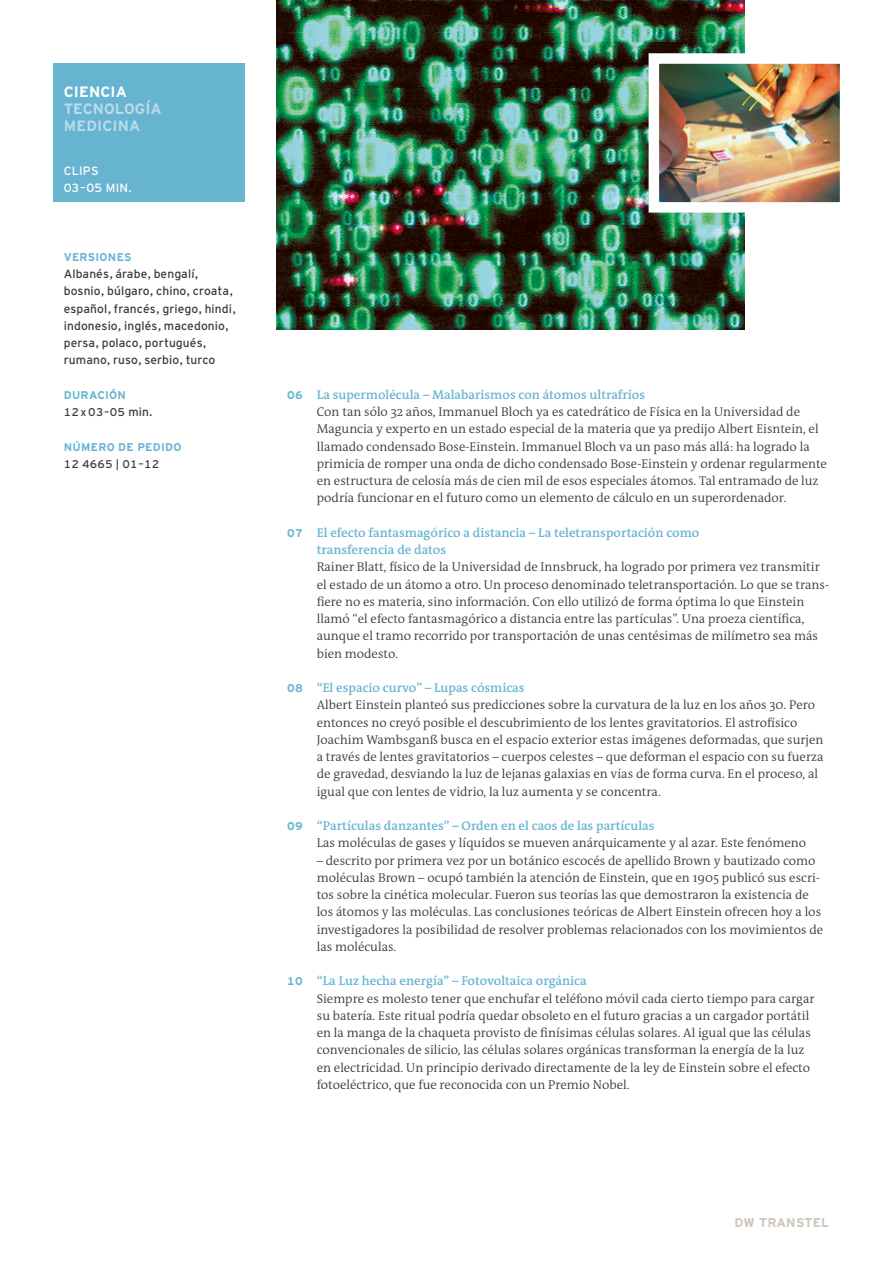
<style>
.page{position:relative;width:893px;height:1263px;background:#fff}
.page>*{position:absolute;margin:0;border:0;box-sizing:border-box;transform-origin:0 0}
.t1{font:700 15px "Interstate DW";letter-spacing:-.005em;color:#bcdae8}
.t2{font:700 15px "Interstate DW";letter-spacing:.01em;color:#b9daea}
.t3{font:700 15px "Interstate DW";letter-spacing:.005em;color:#fff}
.t4{font:300 12.75px/17.2px "DW The Antiqua B W4";color:#3c3c3b}
.t5{font:600 12.75px/17.2px "DW The Antiqua B W6";color:#67b4d1}
.t6{font:700 12.75px "Interstate DW Line";letter-spacing:.02em;color:#cdc5bb}
.t7{font:12px/17.2px "Interstate DW";letter-spacing:.01em;color:#3c3c3b}
.t8{font:12px/17.2px "Interstate DW";letter-spacing:.025em;color:#fff}
.t9{font:700 11.25px "Interstate DW";letter-spacing:.025em;color:#67b4d1}
.t10{font:11.25px "Interstate DW Line";letter-spacing:.01em;color:#3c3c3b}
.s1{font-size:12px}
.s2{font-family:"Interstate DW Line";font-weight:700;font-size:11.25px}
</style>
<div class="page">
<div style="left:53px;top:64px;width:191px;height:138px;background:#67b4d1"></div>
<img style="left:276px;top:0;width:468px;height:330px">
<img style="left:643px;top:48px;width:197px;height:170px">
<p class="t3" style="left:64px;top:83px;width:65px">CIENCIA</p>
<p class="t1" style="left:64px;top:100px;width:99px">TECNOLOGÍA</p>
<p class="t2" style="left:64px;top:118px;width:78px">MEDICINA</p>
<p class="t8" style="left:64px;top:162px;width:69px">CLIPS<br>03 – 05 MIN.</p>
<p class="t9" style="left:64px;top:251px;width:69px">VERSIONES</p>
<p class="t7" style="left:64px;top:265px;width:173px">Albanés, árabe, bengalí, bosnio, búlgaro, chino, croata, español, francés, griego, hindi, indonesio, inglés, macedonio, persa, polaco, portugués, rumano, ruso, serbio, turco</p>
<p class="t9" style="left:64px;top:389px;width:64px">DURACIÓN</p>
<p class="t10" style="left:64px;top:406px;width:90px">12 x 03–05 <span class="s1">min.</span></p>
<p class="t9" style="left:64px;top:440px;width:119px">NÚMERO DE PEDIDO</p>
<p class="t10" style="left:64px;top:457px;width:97px">12 4665 | 01–12</p>
<p class="t5" style="left:287px;top:386px;width:360px"><span class="s2">06</span> La supermolécula – Malabarismos con átomos ultrafríos</p>
<p class="t4" style="left:317px;top:403px;width:512px">Con tan sólo 32 años, Immanuel Bloch ya es catedrático de Física en la Universidad de Maguncia y experto en un estado especial de la materia que ya predijo Albert Eisntein, el llamado condensado Bose-Einstein. Immanuel Bloch va un paso más allá: ha logrado la primicia de romper una onda de dicho condensado Bose-Einstein y ordenar regularmente en estructura de celosía más de cien mil de esos especiales átomos. Tal entramado de luz podría funcionar en el futuro como un elemento de cálculo en un superordenador.</p>
<p class="t5" style="left:317px;top:524px;width:384px;text-indent:-30px"><span class="s2">07</span> El efecto fantasmagórico a distancia – La teletransportación como transferencia de datos</p>
<p class="t4" style="left:317px;top:558px;width:514px">Rainer Blatt, físico de la Universidad de Innsbruck, ha logrado por primera vez transmitir el estado de un átomo a otro. Un proceso denominado teletransportación. Lo que se trans&shy;fiere no es materia, sino información. Con ello utilizó de forma óptima lo que Einstein llamó “el efecto fantasmagórico a distancia entre las partículas”. Una proeza científica, aunque el tramo recorrido por transportación de unas centésimas de milímetro sea más bien modesto.</p>
<p class="t5" style="left:287px;top:679px;width:239px"><span class="s2">08</span> “El espacio curvo” – Lupas cósmicas</p>
<p class="t4" style="left:317px;top:696px;width:508px">Albert Einstein planteó sus predicciones sobre la curvatura de la luz en los años 30. Pero entonces no creyó posible el descubrimiento de los lentes gravitatorios. El astrofísico Joachim Wambsganß busca en el espacio exterior estas imágenes deformadas, que surjen a través de lentes gravitatorios – cuerpos celestes – que deforman el espacio con su fuerza de gravedad, desviando la luz de lejanas galaxias en vías de forma curva. En el proceso, al igual que con lentes de vidrio, la luz aumenta y se concentra.</p>
<p class="t5" style="left:287px;top:817px;width:369px"><span class="s2">09</span> “Partículas danzantes” – Orden en el caos de las partículas</p>
<p class="t4" style="left:317px;top:834px;width:491px">Las moléculas de gases y líquidos se mueven anárquicamente y al azar. Este fenómeno</p>
<p class="t4" style="left:317px;top:852px;width:508px">– descrito por primera vez por un botánico escocés de apellido Brown y bautizado como moléculas Brown – ocupó también la atención de Einstein, que en 1905 publicó sus escri&shy;tos sobre la cinética molecular. Fueron sus teorías las que demostraron la existencia de los átomos y las moléculas. Las conclusiones teóricas de Albert Einstein ofrecen hoy a los investigadores la posibilidad de resolver problemas relacionados con los movimientos de las moléculas.</p>
<p class="t5" style="left:287px;top:972px;width:301px"><span class="s2">10</span> “La Luz hecha energía” – Fotovoltaica orgánica</p>
<p class="t4" style="left:317px;top:990px;width:499px">Siempre es molesto tener que enchufar el teléfono móvil cada cierto tiempo para cargar su batería. Este ritual podría quedar obsoleto en el futuro gracias a un cargador portátil en la manga de la chaqueta provisto de finísimas células solares. Al igual que las células convencionales de silicio, las células solares orgánicas transforman la energía de la luz en electricidad. Un principio derivado directamente de la ley de Einstein sobre el efecto fotoeléctrico, que fue reconocida con un Premio Nobel.</p>
<p class="t6" style="left:735px;top:1215px;width:96px">DW TRANSTEL</p>
</div>
